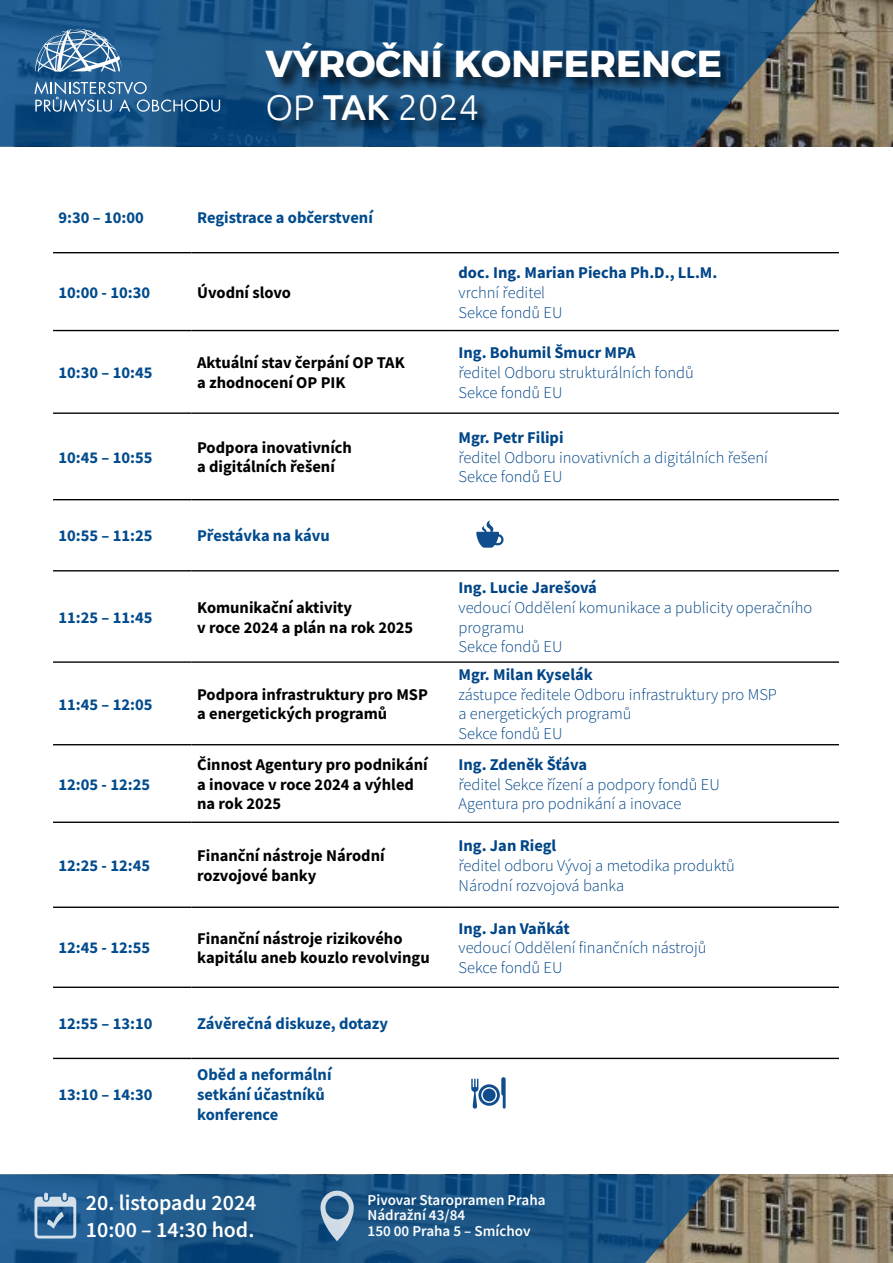
<style>
.page{position:relative;width:893px;height:1263px;background:#fff}
.page>*{position:absolute;margin:0;border:0;box-sizing:border-box;transform-origin:0 0}
.t1{font:700 37.5px "Montserrat";color:#fff}
.t2{font:300 36px "Ubuntu";color:#fff}
.t3{font:600 21.9px/26.4px "Source Sans Pro";color:#fff}
.t4{font:300 16.5px/19.8px "Source Sans Pro";color:#004587}
.t5{font:700 16.5px/19.8px "Source Sans Pro";color:#000}
.t6{font:700 16.5px/19.8px "Source Sans Pro";color:#004b8d}
.t7{font:700 16.5px "Source Sans Pro";color:#004587}
.t8{font:600 15.15px/15.3px "Source Sans Pro";color:#fff}
.s1{font-weight:500}
</style>
<div class="page">
<img style="left:720px;top:1174px;width:173px;height:89px">
<svg style="left:0;top:1174px;width:720px;height:89px;background:#215785"></svg>
<hr style="left:53px;top:252px;width:139px;height:1px;background:#000">
<hr style="left:192px;top:252px;width:261px;height:1px;background:#000">
<hr style="left:453px;top:252px;width:386px;height:1px;background:#000">
<hr style="left:53px;top:330px;width:139px;height:1px;background:#000">
<hr style="left:192px;top:330px;width:261px;height:1px;background:#000">
<hr style="left:453px;top:330px;width:386px;height:1px;background:#000">
<hr style="left:53px;top:412px;width:139px;height:2px;background:#000">
<hr style="left:192px;top:412px;width:261px;height:2px;background:#000">
<hr style="left:453px;top:412px;width:386px;height:2px;background:#000">
<hr style="left:53px;top:499px;width:139px;height:1px;background:#000">
<hr style="left:192px;top:499px;width:261px;height:1px;background:#000">
<hr style="left:453px;top:499px;width:386px;height:1px;background:#000">
<hr style="left:53px;top:570px;width:139px;height:1px;background:#000">
<hr style="left:192px;top:570px;width:261px;height:1px;background:#000">
<hr style="left:453px;top:570px;width:386px;height:1px;background:#000">
<hr style="left:53px;top:661px;width:139px;height:2px;background:#000">
<hr style="left:192px;top:661px;width:261px;height:2px;background:#000">
<hr style="left:453px;top:661px;width:386px;height:2px;background:#000">
<hr style="left:53px;top:744px;width:139px;height:1px;background:#000">
<hr style="left:192px;top:744px;width:261px;height:1px;background:#000">
<hr style="left:453px;top:744px;width:386px;height:1px;background:#000">
<hr style="left:53px;top:821px;width:139px;height:2px;background:#000">
<hr style="left:192px;top:821px;width:261px;height:2px;background:#000">
<hr style="left:453px;top:821px;width:386px;height:2px;background:#000">
<hr style="left:53px;top:906px;width:139px;height:2px;background:#000">
<hr style="left:192px;top:906px;width:261px;height:2px;background:#000">
<hr style="left:453px;top:906px;width:386px;height:2px;background:#000">
<hr style="left:53px;top:986px;width:139px;height:2px;background:#000">
<hr style="left:192px;top:986px;width:261px;height:2px;background:#000">
<hr style="left:453px;top:986px;width:386px;height:2px;background:#000">
<hr style="left:53px;top:1058px;width:139px;height:1px;background:#000">
<hr style="left:192px;top:1058px;width:261px;height:1px;background:#000">
<hr style="left:453px;top:1058px;width:386px;height:1px;background:#000">
<svg style="left:476px;top:520px;width:28px;height:28px"></svg>
<svg style="left:471px;top:1077px;width:35px;height:32px"></svg>
<div style="left:483px;top:1088px;width:13px;height:13px;background:#0f4d8c;border-radius:50%"></div>
<img style="left:816px;top:0;width:77px;height:147px">
<svg style="left:34px;top:1192px;width:42px;height:46px;background:#628cb1"></svg>
<svg style="left:320px;top:1191px;width:34px;height:50px;background:#668cac"></svg>
<svg style="left:0;top:0;width:816px;height:147px;background:#245680"></svg>
<svg style="left:34px;top:81px;width:186px;height:31px;background:#4475a0"></svg>
<svg style="left:35px;top:28px;width:87px;height:43px;background:#618bb0"></svg>
<div style="left:267px;top:41px;width:470px;height:96px;background:#000;opacity:.75"></div>
<h1 class="t1" style="left:265px;top:32px;width:458px">VÝROČNÍ KONFERENCE</h1>
<h2 class="t2" style="left:265px;top:85px;width:215px">OP <span class="s1">TAK</span> 2024</h2>
<p class="t6" style="left:59px;top:208px;width:87px">9:30 – 10:00</p>
<p class="t6" style="left:197px;top:208px;width:177px">Registrace a občerstvení</p>
<p class="t6" style="left:59px;top:282px;width:93px">10:00 - 10:30</p>
<p class="t5" style="left:197px;top:282px;width:95px">Úvodní slovo</p>
<p class="t6" style="left:59px;top:362px;width:95px">10:30 – 10:45</p>
<p class="t6" style="left:59px;top:447px;width:95px">10:45 – 10:55</p>
<p class="t5" style="left:197px;top:353px;width:209px">Aktuální stav čerpání OP TAK a zhodnocení OP PIK</p>
<p class="t5" style="left:197px;top:437px;width:156px">Podpora inovativních a digitálních řešení</p>
<p class="t6" style="left:59px;top:526px;width:95px">10:55 – 11:25</p>
<p class="t6" style="left:197px;top:526px;width:134px">Přestávka na kávu</p>
<p class="t6" style="left:59px;top:607px;width:95px">11:25 – 11:45</p>
<p class="t5" style="left:197px;top:597px;width:218px">Komunikační aktivity<br>v roce 2024 a plán na rok 2025</p>
<p class="t6" style="left:59px;top:694px;width:95px">11:45 – 12:05</p>
<p class="t5" style="left:197px;top:684px;width:232px">Podpora infrastruktury pro MSP a energetických programů</p>
<p class="t7" style="left:458px;top:261px;width:260px">doc. Ing. Marian Piecha Ph.D., LL.M.</p>
<p class="t4" style="left:458px;top:282px;width:105px">vrchní ředitel<br>Sekce fondů EU</p>
<p class="t7" style="left:458px;top:342px;width:179px">Ing. Bohumil Šmucr MPA</p>
<p class="t4" style="left:458px;top:363px;width:237px">ředitel Odboru strukturálních fondů<br>Sekce fondů EU</p>
<p class="t7" style="left:458px;top:426px;width:107px">Mgr. Petr Filipi</p>
<p class="t4" style="left:458px;top:447px;width:311px">ředitel Odboru inovativních a digitálních řešení<br>Sekce fondů EU</p>
<p class="t7" style="left:458px;top:576px;width:140px">Ing. Lucie Jarešová</p>
<p class="t4" style="left:458px;top:597px;width:355px">vedoucí Oddělení komunikace a publicity operačního programu<br>Sekce fondů EU</p>
<p class="t7" style="left:458px;top:663px;width:136px">Mgr. Milan Kyselák</p>
<p class="t4" style="left:458px;top:684px;width:320px">zástupce ředitele Odboru infrastruktury pro MSP a energetických programů<br>Sekce fondů EU</p>
<p class="t6" style="left:59px;top:774px;width:93px">12:05 - 12:25</p>
<p class="t6" style="left:59px;top:855px;width:93px">12:25 - 12:45</p>
<p class="t6" style="left:59px;top:938px;width:93px">12:45 - 12:55</p>
<p class="t5" style="left:197px;top:754px;width:232px">Činnost Agentury pro podnikání a inovace v roce 2024 a výhled na rok 2025</p>
<p class="t7" style="left:458px;top:753px;width:130px">Ing. Zdeněk Šťáva</p>
<p class="t4" style="left:458px;top:774px;width:263px">ředitel Sekce řízení a podpory fondů EU<br>Agentura pro podnikání a inovace</p>
<p class="t5" style="left:197px;top:845px;width:189px">Finanční nástroje Národní rozvojové banky</p>
<p class="t5" style="left:197px;top:928px;width:234px">Finanční nástroje rizikového kapitálu aneb kouzlo revolvingu</p>
<p class="t7" style="left:458px;top:834px;width:99px">Ing. Jan Riegl</p>
<p class="t4" style="left:458px;top:855px;width:278px">ředitel odboru Vývoj a metodika produktů<br>Národní rozvojová banka</p>
<p class="t7" style="left:458px;top:917px;width:113px">Ing. Jan Vaňkát</p>
<p class="t4" style="left:458px;top:938px;width:250px">vedoucí Oddělení finančních nástrojů<br>Sekce fondů EU</p>
<p class="t6" style="left:59px;top:1013px;width:95px">12:55 – 13:10</p>
<p class="t6" style="left:197px;top:1013px;width:192px">Závěrečná diskuze, dotazy</p>
<p class="t6" style="left:59px;top:1084px;width:95px">13:10 – 14:30</p>
<p class="t6" style="left:197px;top:1065px;width:136px">Oběd a neformální setkání účastníků konference</p>
<h3 class="t3" style="left:86px;top:1189px;width:172px">20. listopadu 2024<br>10:00 – 14:30 hod.</h3>
<p class="t8" style="left:368px;top:1192px;width:179px">Pivovar Staropramen Praha<br>Nádražní 43/84<br>150 00 Praha 5 – Smíchov</p>
</div>
